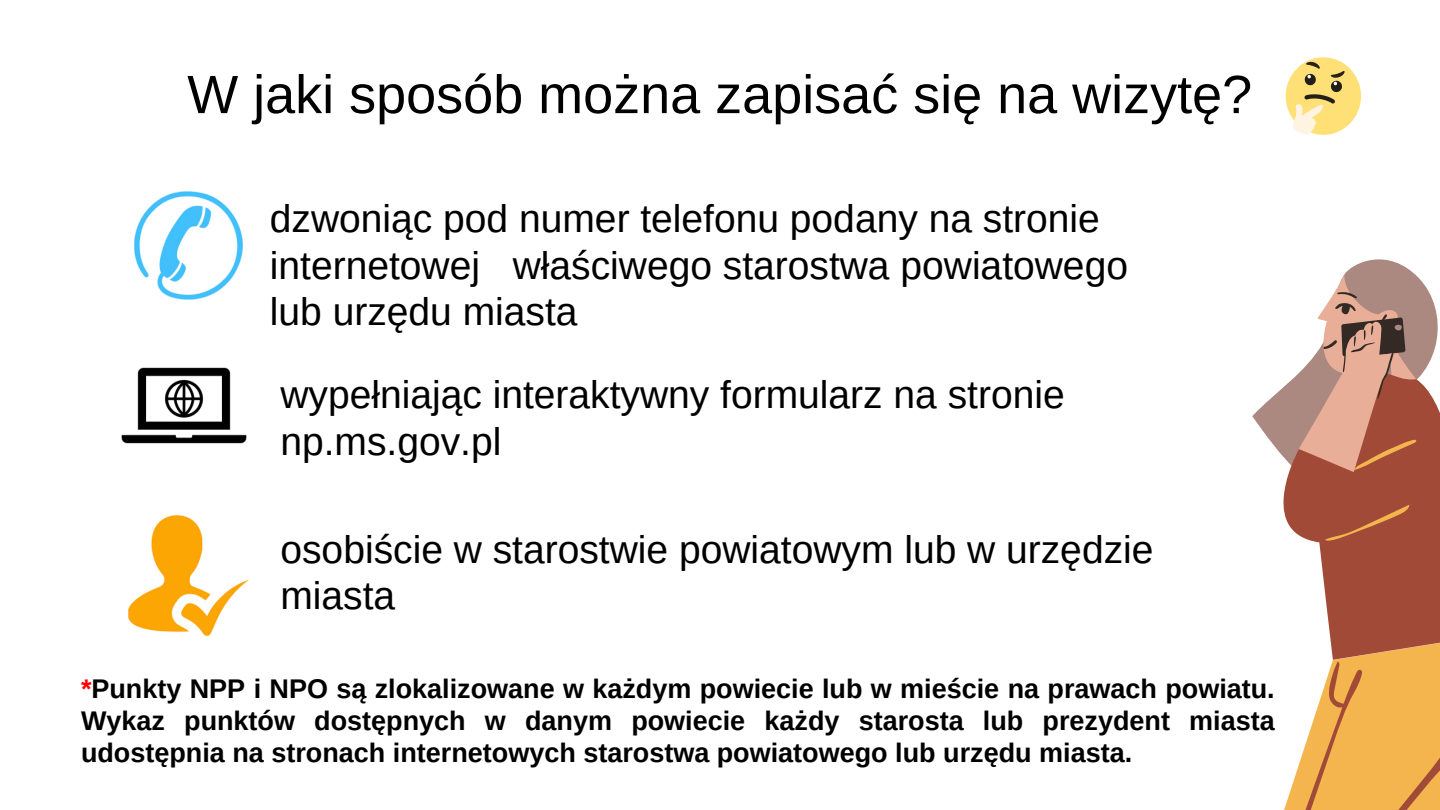
<style>
.page{position:relative;width:1440px;height:810px;background:#fff}
.page>*{position:absolute;margin:0;border:0;box-sizing:border-box;transform-origin:0 0}
.t1{font:54px "Arimo";color:#000}
.t2{font:39px/46.5px "Arimo";color:#000}
.t3{font:700 27px/32.2px "Arimo";color:#000;text-align:justify}
.s1{color:#f00}
</style>
<div class="page">
<img style="left:121px;top:367px;width:126px;height:77px">
<img style="left:135px;top:191px;width:108px;height:108px">
<img style="left:129px;top:516px;width:119px;height:119px">
<div style="left:1286px;top:57px;width:75px;height:78px;background:#fee077;border-radius:50%"></div>
<svg style="left:1291px;top:61px;width:54px;height:74px"></svg>
<svg style="left:1335px;top:259px;width:94px;height:32px"></svg>
<svg style="left:1252px;top:291px;width:188px;height:519px"></svg>
<h1 class="t1" style="left:187px;top:64px;width:1066px">W jaki sposób można zapisać się na wizytę?</h1>
<h2 class="t2" style="left:270px;top:195px;width:860px">dzwoniąc pod numer telefonu podany na stronie internetowej właściwego starostwa powiatowego lub urzędu miasta</h2>
<h2 class="t2" style="left:280px;top:372px;width:786px">wypełniając interaktywny formularz na stronie np.ms.gov.pl</h2>
<h2 class="t2" style="left:280px;top:526px;width:875px">osobiście w starostwie powiatowym lub w urzędzie miasta</h2>
<p class="t3" style="left:81px;top:672px;width:1195px"><span class="s1">*</span>Punkty NPP i NPO są zlokalizowane w każdym powiecie lub w mieście na prawach powiatu.<br>Wykaz punktów dostępnych w danym powiecie każdy starosta lub prezydent miasta udostępnia na stronach internetowych starostwa powiatowego lub urzędu miasta.</p>
</div>
